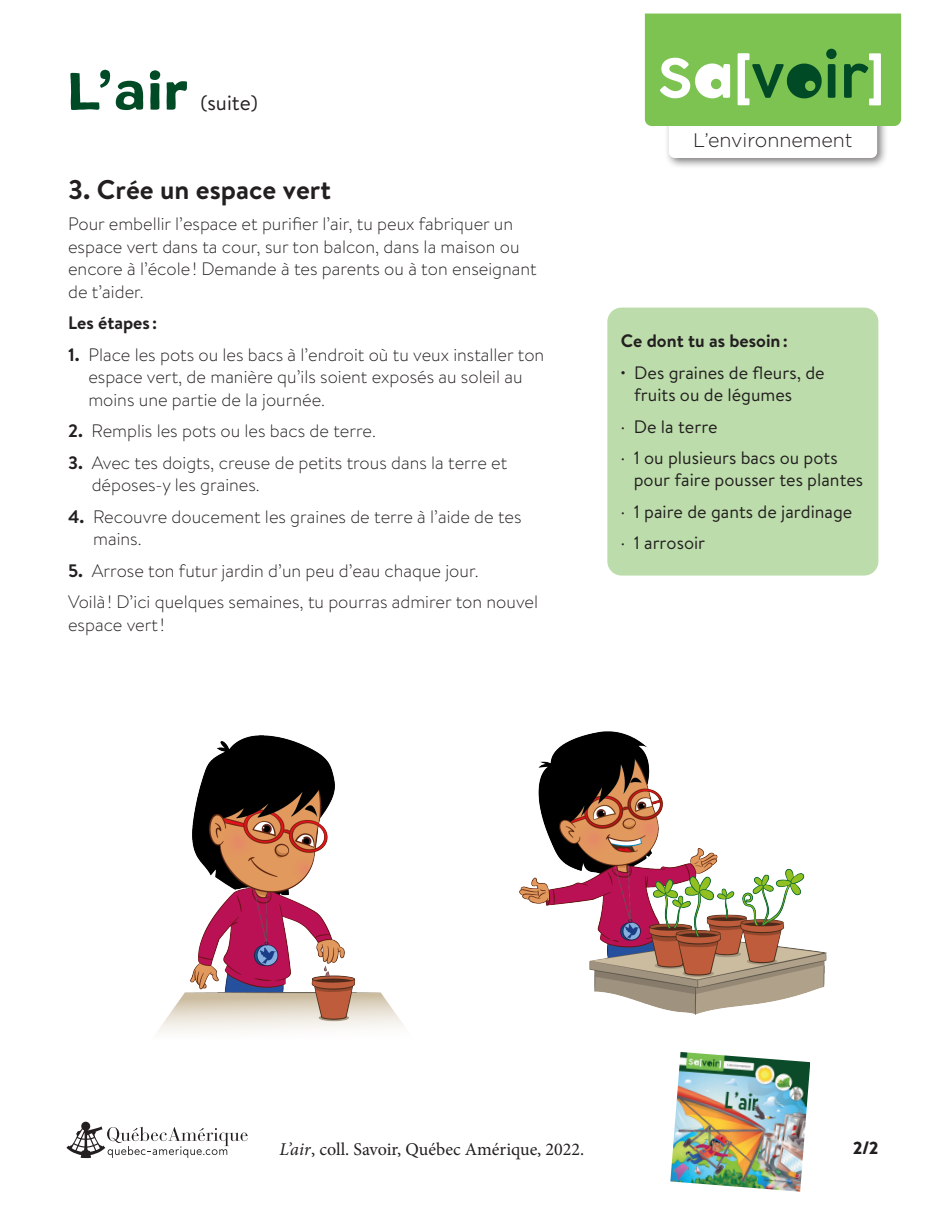
<style>
.page{position:relative;width:946px;height:1216px;background:#fff}
.page>*{position:absolute;margin:0;border:0;box-sizing:border-box;transform-origin:0 0}
.Titre_01{font:52.5px "Colby St Bld";color:#004b26}
.Sous-Titre_01{font:700 27px "Brandon Text Office";color:#231f20}
.Titre_01-2{font:21px "Brandon Text Office";color:#231f20}
.t1{font:300 19.65px "Gotham";color:#231f20}
.Mini_-_Texte_courant{font:300 18px/22.5px "Brandon Text";color:#231f20}
.Mini_-_Texte_courant-2{font:18px/22.5px "Brandon Text Office";color:#231f20}
.t2{font:18px "Minion Pro";color:#231f20}
.Mini_-_Texte_courant-3{font:700 18px "Brandon Text Office";color:#231f20}
.t3{font:900 18px "Brandon Grotesque";color:#231f20}
.s1{font-family:"Brandon Text Office";font-weight:700}
.s2{font-weight:700}
.s3{font-style:italic}
</style>
<div class="page">
<img style="left:670px;top:1052px;width:140px;height:139px">
<svg style="left:66px;top:1121px;width:182px;height:36px"></svg>
<div style="left:663px;top:99px;width:225px;height:70px;background:#231f20;opacity:.6"></div>
<svg style="left:644px;top:14px;width:256px;height:144px"></svg>
<div style="left:607px;top:307px;width:271px;height:268px;background:#bcddab;border-radius:14px"></div>
<img style="left:519px;top:731px;width:307px;height:283px">
<img style="left:158px;top:735px;width:246px;height:297px">
<p class="Titre_01" style="left:68px;top:57px;width:122px">L’air</p>
<p class="Titre_01-2" style="left:200px;top:88px;width:59px">(suite)</p>
<p class="Sous-Titre_01" style="left:68px;top:171px;width:264px">3. Crée un espace vert</p>
<p class="Mini_-_Texte_courant" style="left:68px;top:212px;width:470px">Pour embellir l’espace et purifier l’air, tu peux fabriquer un espace vert dans ta cour, sur ton balcon, dans la maison ou encore à l’école! Demande à tes parents ou à ton enseignant de t’aider.</p>
<p class="Mini_-_Texte_courant-3" style="left:68px;top:310px;width:91px">Les étapes :</p>
<p class="Mini_-_Texte_courant" style="left:88px;top:342px;width:457px;text-indent:-20px"><span class="s1">1.</span> Place les pots ou les bacs à l’endroit où tu veux installer ton espace vert, de manière qu’ils soient exposés au soleil au moins une partie de la journée.</p>
<p class="Mini_-_Texte_courant" style="left:68px;top:419px;width:309px"><span class="s1">2.</span> Remplis les pots ou les bacs de terre.</p>
<p class="Mini_-_Texte_courant" style="left:92px;top:450px;width:417px;text-indent:-24px"><span class="s1">3.</span> Avec tes doigts, creuse de petits trous dans la terre et déposes-y les graines.</p>
<p class="Mini_-_Texte_courant" style="left:93px;top:504px;width:430px;text-indent:-25px"><span class="s1">4.</span> Recouvre doucement les graines de terre à l’aide de tes mains.</p>
<p class="Mini_-_Texte_courant" style="left:68px;top:558px;width:412px"><span class="s1">5.</span> Arrose ton futur jardin d’un peu d’eau chaque jour.</p>
<p class="Mini_-_Texte_courant" style="left:68px;top:589px;width:471px">Voilà ! D’ici quelques semaines, tu pourras admirer ton nouvel espace vert!</p>
<p class="t1" style="left:692px;top:127px;width:161px">L’environnement</p>
<p class="Mini_-_Texte_courant-3" style="left:620px;top:328px;width:168px">Ce dont tu as besoin:</p>
<p class="Mini_-_Texte_courant-2" style="left:634px;top:360px;width:192px;text-indent:-13px"><span class="s2">·</span> Des graines de fleurs, de fruits ou de légumes</p>
<p class="Mini_-_Texte_courant-2" style="left:620px;top:414px;width:98px">· De la terre</p>
<p class="Mini_-_Texte_courant-2" style="left:633px;top:446px;width:231px;text-indent:-13px">· 1 ou plusieurs bacs ou pots pour faire pousser tes plantes</p>
<p class="Mini_-_Texte_courant-2" style="left:620px;top:499px;width:233px">· 1 paire de gants de jardinage</p>
<p class="Mini_-_Texte_courant-2" style="left:620px;top:531px;width:86px">· 1 arrosoir</p>
<p class="t2" style="left:279px;top:1137px;width:306px"><span class="s3">L’air</span>, coll. Savoir, Québec Amérique, 2022.</p>
<p class="t3" style="left:852px;top:1134px;width:27px">2/2</p>
</div>
